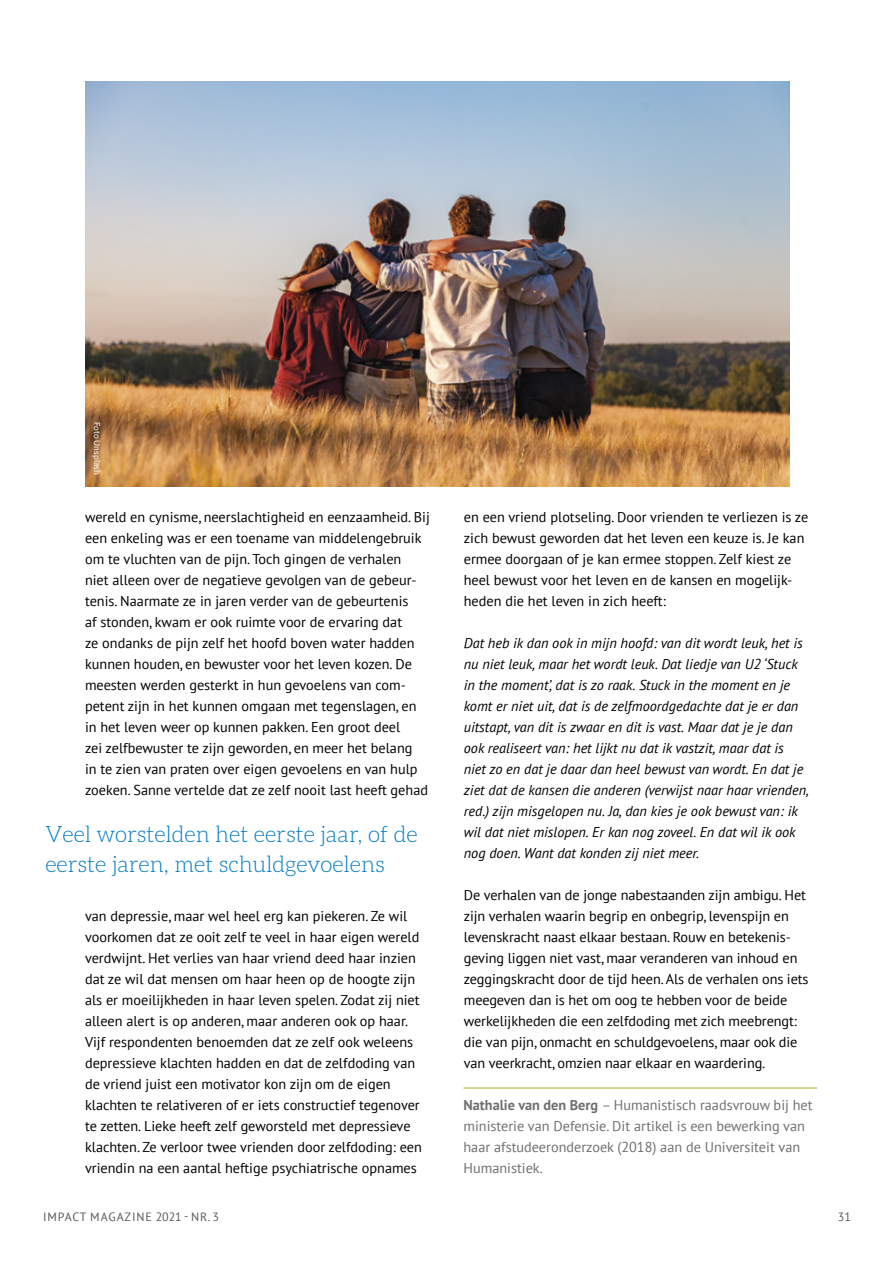
<style>
.page{position:relative;width:893px;height:1263px;background:#fff}
.page>*{position:absolute;margin:0;border:0;box-sizing:border-box;transform-origin:0 0}
._06-streamer{font:300 22.5px/30px "Aleo";color:#007bc1}
._01-plat{font:14.25px/21px "PT Sans";color:#000}
._01-plat-2{font:italic 14.25px/21px "PT Sans";color:#000}
._09-Kader_plat{font:14.25px/21px "PT Sans";color:#6f6f6e}
.t1{font:12px "PT Sans";letter-spacing:.065em;color:#585857}
._08-foto_credit{font:9px "Corbel";color:#fff}
.s1{font-weight:700}
</style>
<div class="page">
<img style="left:85px;top:81px;width:705px;height:405px">
<hr style="left:463px;top:1088px;width:354px;height:1px;background:#adab27">
<p class="_08-foto_credit" style="left:103px;top:422px;width:54px;rotate:90deg">Foto Unsplash</p>
<p class="_01-plat" style="left:85px;top:506px;width:346px">wereld en cynisme, neerslachtigheid en eenzaamheid. Bij een enkeling was er een toename van middelengebruik om te vluchten van de pijn. Toch gingen de verhalen<br>niet alleen over de negatieve gevolgen van de gebeur&shy;tenis. Naarmate ze in jaren verder van de gebeurtenis<br>af stonden, kwam er ook ruimte voor de ervaring dat<br>ze ondanks de pijn zelf het hoofd boven water hadden kunnen houden, en bewuster voor het leven kozen. De meesten werden gesterkt in hun gevoelens van com&shy;petent zijn in het kunnen omgaan met tegenslagen, en in het leven weer op kunnen pakken. Een groot deel<br>zei zelfbewuster te zijn geworden, en meer het belang<br>in te zien van praten over eigen gevoelens en van hulp zoeken. Sanne vertelde dat ze zelf nooit last heeft gehad</p>
<p class="_06-streamer" style="left:45px;top:819px;width:374px">Veel worstelden het eerste jaar, of de eerste jaren, met schuldgevoelens</p>
<p class="_01-plat" style="left:85px;top:905px;width:336px">van depressie, maar wel heel erg kan piekeren. Ze wil voorkomen dat ze ooit zelf te veel in haar eigen wereld verdwijnt. Het verlies van haar vriend deed haar inzien dat ze wil dat mensen om haar heen op de hoogte zijn als er moeilijkheden in haar leven spelen. Zodat zij niet alleen alert is op anderen, maar anderen ook op haar.</p>
<p class="_01-plat" style="left:85px;top:1031px;width:338px">Vijf respondenten benoemden dat ze zelf ook weleens depressieve klachten hadden en dat de zelfdoding van de vriend juist een motivator kon zijn om de eigen klachten te relativeren of er iets constructief tegenover te zetten. Lieke heeft zelf geworsteld met depressieve klachten. Ze verloor twee vrienden door zelfdoding: een vriendin na een aantal heftige psychiatrische opnames</p>
<p class="_01-plat" style="left:464px;top:506px;width:346px">en een vriend plotseling. Door vrienden te verliezen is ze zich bewust geworden dat het leven een keuze is. Je kan ermee doorgaan of je kan ermee stoppen. Zelf kiest ze heel bewust voor het leven en de kansen en mogelijk&shy;heden die het leven in zich heeft:</p>
<p class="_01-plat-2" style="left:464px;top:632px;width:346px">Dat heb ik dan ook in mijn hoofd: van dit wordt leuk, het is nu niet leuk, maar het wordt leuk. Dat liedje van U2 ‘Stuck in the moment’, dat is zo raak. Stuck in the moment en je komt er niet uit, dat is de zelfmoordgedachte dat je er dan uitstapt, van dit is zwaar en dit is vast. Maar dat je je dan ook realiseert van: het lijkt nu dat ik vastzit, maar dat is niet zo en dat je daar dan heel bewust van wordt. En dat je ziet dat de kansen die anderen (verwijst naar haar vrienden, red.) zijn misgelopen nu. Ja, dan kies je ook bewust van: ik wil dat niet mislopen. Er kan nog zoveel. En dat wil ik ook nog doen. Want dat konden zij niet meer.</p>
<p class="_01-plat" style="left:464px;top:884px;width:346px">De verhalen van de jonge nabestaanden zijn ambigu. Het zijn verhalen waarin begrip en onbegrip, levenspijn en levenskracht naast elkaar bestaan. Rouw en betekenis&shy;geving liggen niet vast, maar veranderen van inhoud en zeggingskracht door de tijd heen. Als de verhalen ons iets meegeven dan is het om oog te hebben voor de beide werkelijkheden die een zelfdoding met zich meebrengt: die van pijn, onmacht en schuldgevoelens, maar ook die van veerkracht, omzien naar elkaar en waardering.</p>
<p class="_09-Kader_plat" style="left:463px;top:1094px;width:351px"><span class="s1">Nathalie van den Berg</span> – Humanistisch raadsvrouw bij het ministerie van Defensie. Dit artikel is een bewerking van haar afstudeeronderzoek (2018) aan de Universiteit van Humanistiek.</p>
<p class="t1" style="left:43px;top:1209px;width:178px">IMPACT MAGAZINE 2021 - NR. 3</p>
<p class="t1" style="left:838px;top:1209px;width:15px">31</p>
</div>
